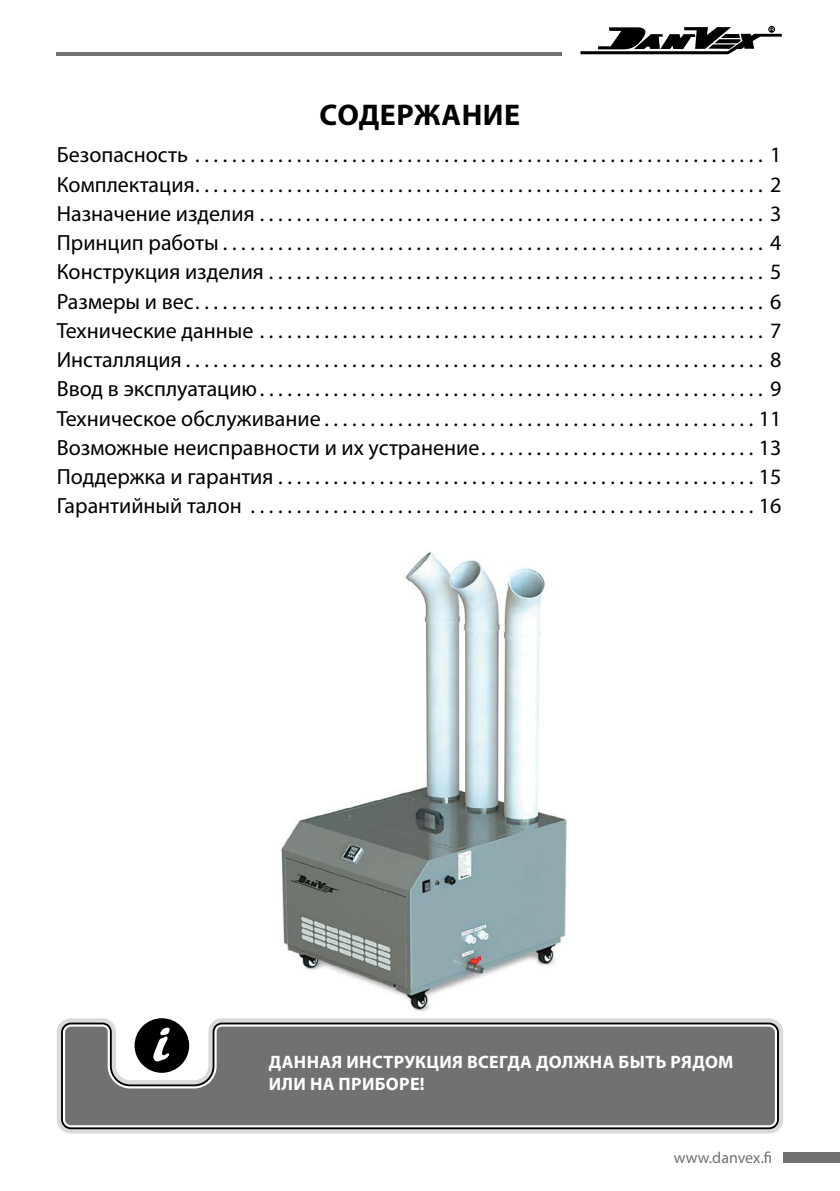
<style>
.page{position:relative;width:840px;height:1191px;background:#fff}
.page>*{position:absolute;margin:0;border:0;box-sizing:border-box;transform-origin:0 0}
.t1{font:700 30px "Myriad Pro";letter-spacing:.02em;color:#000}
.t2{font:22px/29.2px "Myriad Pro";color:#000;text-align:justify}
.t3{font:700 18px/21.6px "Myriad Pro";letter-spacing:.02em;color:#fff}
.t4{font:16px "Myriad Pro";color:#707172}
</style>
<div class="page">
<svg style="left:580px;top:26px;width:201px;height:28px"></svg>
<hr style="left:57px;top:52px;width:504px;height:3px;background:#707172">
<div style="left:782px;top:1151px;width:57px;height:11px;background:#707172"></div>
<img style="left:281px;top:552px;width:286px;height:459px">
<svg style="left:57px;top:1018px;width:725px;height:115px;background:#d4d5d5"></svg>
<svg style="left:61px;top:1022px;width:717px;height:107px;background:#474848"></svg>
<svg style="left:63px;top:1024px;width:713px;height:103px;background:#7c7d7e"></svg>
<div style="left:134px;top:1018px;width:55px;height:54px;background:#000;border-radius:50%"></div>
<svg style="left:153px;top:1027px;width:16px;height:34px"></svg>
<h1 class="t1" style="left:319px;top:95px;width:202px">Содержание</h1>
<p class="t2" style="left:57px;top:140px;width:725px">Безопасность . . . . . . . . . . . . . . . . . . . . . . . . . . . . . . . . . . . . . . . . . . . . . . . . . . . . . . . . . . . . . . 1<br>Комплектация . . . . . . . . . . . . . . . . . . . . . . . . . . . . . . . . . . . . . . . . . . . . . . . . . . . . . . . . . . . . . . 2<br>Назначение изделия . . . . . . . . . . . . . . . . . . . . . . . . . . . . . . . . . . . . . . . . . . . . . . . . . . . . . . . 3<br>Принцип работы . . . . . . . . . . . . . . . . . . . . . . . . . . . . . . . . . . . . . . . . . . . . . . . . . . . . . . . . . . . 4<br>Конструкция изделия . . . . . . . . . . . . . . . . . . . . . . . . . . . . . . . . . . . . . . . . . . . . . . . . . . . . . . 5<br>Размеры и вес . . . . . . . . . . . . . . . . . . . . . . . . . . . . . . . . . . . . . . . . . . . . . . . . . . . . . . . . . . . . . . 6<br>Технические данные . . . . . . . . . . . . . . . . . . . . . . . . . . . . . . . . . . . . . . . . . . . . . . . . . . . . . . . 7<br>Инсталляция . . . . . . . . . . . . . . . . . . . . . . . . . . . . . . . . . . . . . . . . . . . . . . . . . . . . . . . . . . . . . . . 8<br>Ввод в эксплуатацию . . . . . . . . . . . . . . . . . . . . . . . . . . . . . . . . . . . . . . . . . . . . . . . . . . . . . . . 9<br>Техническое обслуживание . . . . . . . . . . . . . . . . . . . . . . . . . . . . . . . . . . . . . . . . . . . . . . . 11<br>Возможные неисправности и их устранение . . . . . . . . . . . . . . . . . . . . . . . . . . . . . . 13<br>Поддержка и гарантия . . . . . . . . . . . . . . . . . . . . . . . . . . . . . . . . . . . . . . . . . . . . . . . . . . . . 15<br>Гарантийный талон . . . . . . . . . . . . . . . . . . . . . . . . . . . . . . . . . . . . . . . . . . . . . . . . . . . . . . . 16</p>
<p class="t3" style="left:269px;top:1051px;width:466px">Данная инструкция всегда должна быть рядом или на приборе!</p>
<p class="t4" style="left:673px;top:1147px;width:100px">www.danvex.fi</p>
</div>
